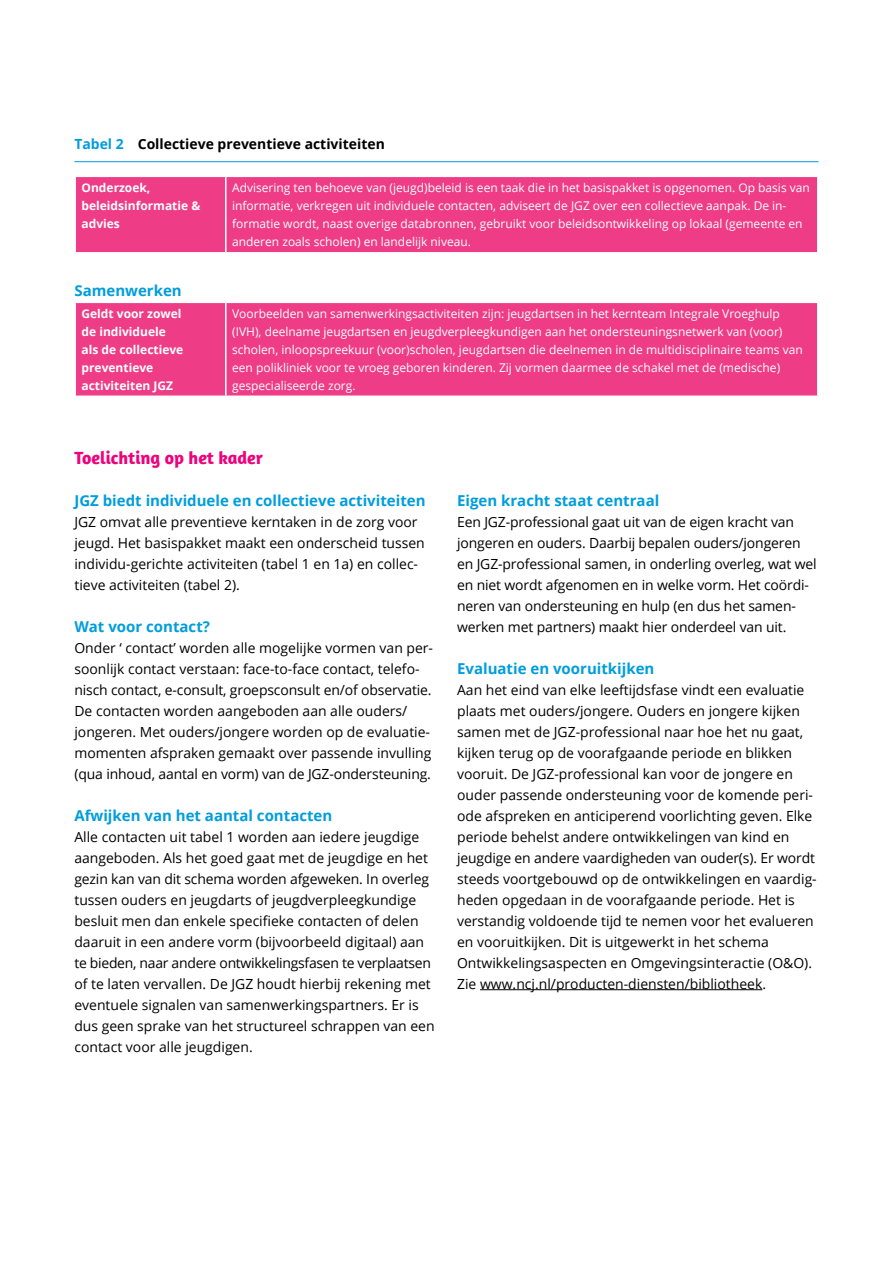
<style>
.page{position:relative;width:893px;height:1263px;background:#fff}
.page>*{position:absolute;margin:0;border:0;box-sizing:border-box;transform-origin:0 0}
.t1{font:700 18px "Amaranth";color:#ed037c}
.t2{font:700 15px "Open Sans";color:#009ddc}
.t3{font:13.95px/21px "Open Sans";color:#000}
.t4{font:700 13.95px "Open Sans";color:#000}
.t5{font:12px/18px "Open Sans";color:#fff}
.t6{font:700 12px/18px "Open Sans";color:#fff}
.s1{color:#009ddc}
</style>
<div class="page">
<hr style="left:74px;top:161px;width:745px;height:1px;background:#009ddc">
<div style="left:76px;top:177px;width:741px;height:75px;background:#ee3d86"></div>
<hr style="left:225px;top:177px;width:2px;height:75px;background:#fff">
<div style="left:76px;top:303px;width:741px;height:92px;background:#ee3d86"></div>
<hr style="left:225px;top:303px;width:2px;height:92px;background:#fff">
<hr style="left:480px;top:989px;width:282px;height:1px;background:#000">
<p class="t4" style="left:74px;top:134px;width:312px"><span class="s1">Tabel 2</span> Collectieve preventieve activiteiten</p>
<p class="t6" style="left:82px;top:178px;width:120px">Onderzoek, beleidsinformatie &amp; advies</p>
<p class="t5" style="left:232px;top:178px;width:579px">Advisering ten behoeve van (jeugd)beleid is een taak die in het basispakket is opgenomen. Op basis van informatie, verkregen uit individuele contacten, adviseert de JGZ over een collectieve aanpak. De in&shy;formatie wordt, naast overige databronnen, gebruikt voor beleidsontwikkeling op lokaal (gemeente en anderen zoals scholen) en landelijk niveau.</p>
<p class="t2" style="left:74px;top:280px;width:109px">Samenwerken</p>
<p class="t6" style="left:82px;top:304px;width:103px">Geldt voor zowel de individuele als de collectieve preventieve activiteiten JGZ</p>
<p class="t5" style="left:232px;top:304px;width:572px">Voorbeelden van samenwerkingsactiviteiten zijn: jeugdartsen in het kernteam Integrale Vroeghulp (IVH), deelname jeugdartsen en jeugdverpleegkundigen aan het ondersteuningsnetwerk van (voor) scholen, inloopspreekuur (voor)scholen, jeugdartsen die deelnemen in de multidisciplinaire teams van een polikliniek voor te vroeg geboren kinderen. Zij vormen daarmee de schakel met de (medische) gespecialiseerde zorg.</p>
<p class="t1" style="left:74px;top:446px;width:190px">Toelichting op het kader</p>
<p class="t2" style="left:74px;top:490px;width:353px">JGZ biedt individuele en collectieve activiteiten</p>
<p class="t3" style="left:74px;top:511px;width:352px">JGZ omvat alle preventieve kerntaken in de zorg voor jeugd. Het basispakket maakt een onderscheid tussen individu-gerichte activiteiten (tabel 1 en 1a) en collec&shy;tieve activiteiten (tabel 2).</p>
<p class="t2" style="left:74px;top:616px;width:137px">Wat voor contact?</p>
<p class="t3" style="left:74px;top:637px;width:360px">Onder ‘ contact’ worden alle mogelijke vormen van per&shy;soonlijk contact verstaan: face-to-face contact, telefo&shy;nisch contact, e-consult, groepsconsult en/of observatie.<br>De contacten worden aangeboden aan alle ouders/ jongeren. Met ouders/jongere worden op de evaluatie&shy;momenten afspraken gemaakt over passende invulling (qua inhoud, aantal en vorm) van de JGZ-ondersteuning.</p>
<p class="t2" style="left:74px;top:805px;width:259px">Afwijken van het aantal contacten</p>
<p class="t3" style="left:74px;top:826px;width:362px">Alle contacten uit tabel 1 worden aan iedere jeugdige aangeboden. Als het goed gaat met de jeugdige en het gezin kan van dit schema worden afgeweken. In overleg tussen ouders en jeugdarts of jeugdverpleegkundige besluit men dan enkele specifieke contacten of delen daaruit in een andere vorm (bijvoorbeeld digitaal) aan te bieden, naar andere ontwikkelingsfasen te verplaatsen of te laten vervallen. De JGZ houdt hierbij rekening met eventuele signalen van samenwerkingspartners. Er is dus geen sprake van het structureel schrappen van een contact voor alle jeugdigen.</p>
<p class="t2" style="left:457px;top:490px;width:204px">Eigen kracht staat centraal</p>
<p class="t3" style="left:457px;top:511px;width:361px">Een JGZ-professional gaat uit van de eigen kracht van jongeren en ouders. Daarbij bepalen ouders/jongeren en JGZ-professional samen, in onderling overleg, wat wel en niet wordt afgenomen en in welke vorm. Het coördi&shy;neren van ondersteuning en hulp (en dus het samen&shy;werken met partners) maakt hier onderdeel van uit.</p>
<p class="t2" style="left:457px;top:658px;width:199px">Evaluatie en vooruitkijken</p>
<p class="t3" style="left:457px;top:679px;width:361px">Aan het eind van elke leeftijdsfase vindt een evaluatie plaats met ouders/jongere. Ouders en jongere kijken samen met de JGZ-professional naar hoe het nu gaat, kijken terug op de voorafgaande periode en blikken vooruit. De JGZ-professional kan voor de jongere en ouder passende ondersteuning voor de komende peri&shy;ode afspreken en anticiperend voorlichting geven. Elke periode behelst andere ontwikkelingen van kind en jeugdige en andere vaardigheden van ouder(s). Er wordt steeds voortgebouwd op de ontwikkelingen en vaardig&shy;heden opgedaan in de voorafgaande periode. Het is verstandig voldoende tijd te nemen voor het evalueren en vooruitkijken. Dit is uitgewerkt in het schema Ontwikkelingsaspecten en Omgevingsinteractie (O&amp;O).<br>Zie www.ncj.nl/producten-diensten/bibliotheek.</p>
</div>
